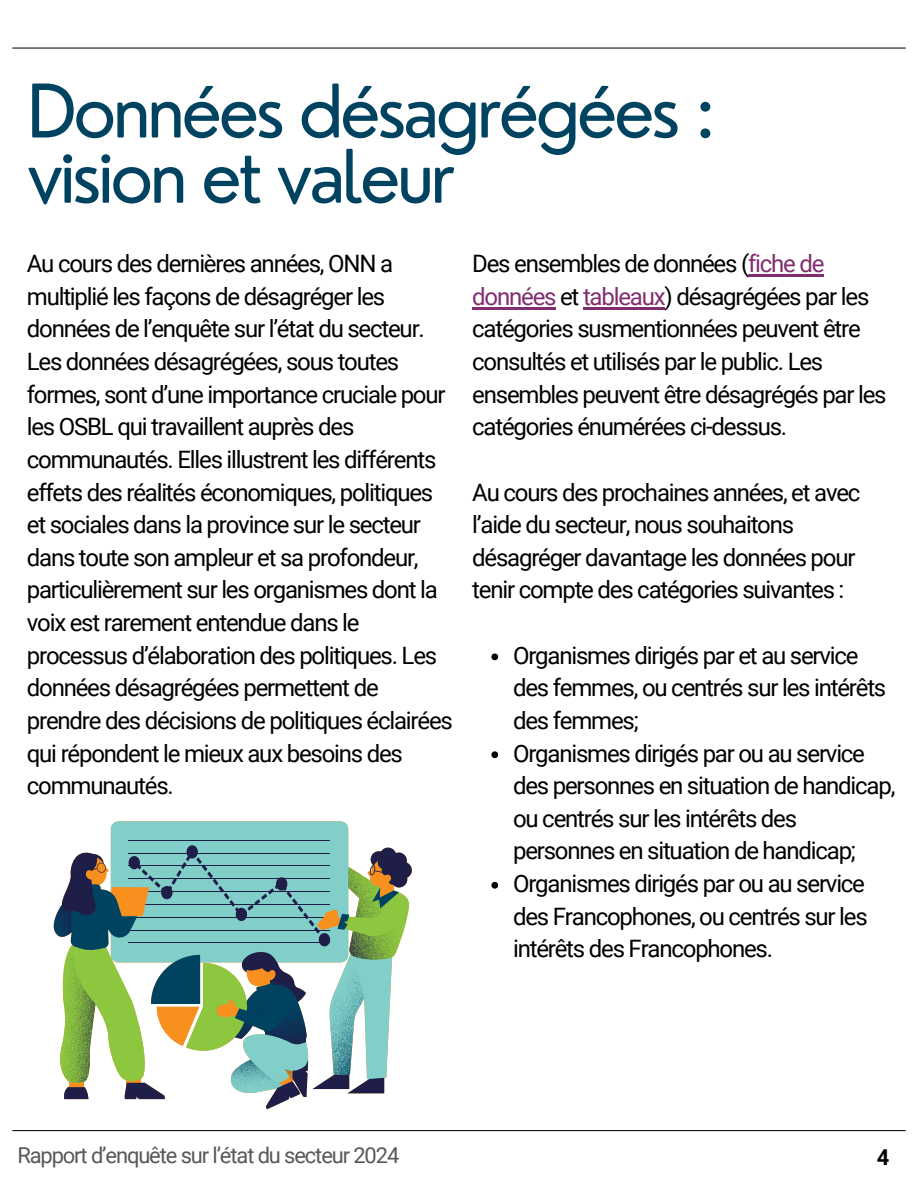
<style>
.page{position:relative;width:918px;height:1188px;background:#fff}
.page>*{position:absolute;margin:0;border:0;box-sizing:border-box;transform-origin:0 0}
.t1{font:72px/65.2px "Nourd";letter-spacing:-.05em;color:#004361}
.t2{font:24px/32.7px "Roboto";letter-spacing:-.05em;color:#000}
.t3{font:21.9px "Roboto";letter-spacing:-.05em;color:#58585a}
.t4{font:700 21.9px "Roboto";color:#000}
.s1{color:#812d6f}
</style>
<div class="page">
<hr style="left:12px;top:47px;width:894px;height:2px;background:#10151c">
<hr style="left:12px;top:1130px;width:894px;height:1px;background:#10151c">
<div style="left:111px;top:821px;width:237px;height:141px;background:#82cfca;border-radius:8px"></div>
<hr style="left:129px;top:840px;width:201px;height:1px;background:#1e1e49">
<svg style="left:187px;top:845px;width:11px;height:14px"></svg>
<svg style="left:53px;top:847px;width:359px;height:262px"></svg>
<hr style="left:748px;top:274px;width:75px;height:3px;background:#812d6f">
<hr style="left:472px;top:307px;width:83px;height:2px;background:#812d6f">
<hr style="left:583px;top:307px;width:81px;height:2px;background:#812d6f">
<svg style="left:491px;top:654px;width:7px;height:6px"></svg>
<svg style="left:491px;top:751px;width:7px;height:7px"></svg>
<svg style="left:491px;top:882px;width:7px;height:7px"></svg>
<h1 class="t1" style="left:27px;top:78px;width:691px">Données désagrégées : vision et valeur</h1>
<p class="t2" style="left:27px;top:248px;width:428px">Au cours des dernières années, ONN a multiplié les façons de désagréger les données de l’enquête sur l’état du secteur.<br>Les données désagrégées, sous toutes formes, sont d’une importance cruciale pour les OSBL qui travaillent auprès des communautés. Elles illustrent les différents effets des réalités économiques, politiques et sociales dans la province sur le secteur dans toute son ampleur et sa profondeur, particulièrement sur les organismes dont la voix est rarement entendue dans le processus d’élaboration des politiques. Les données désagrégées permettent de prendre des décisions de politiques éclairées qui répondent le mieux aux besoins des communautés.</p>
<p class="t2" style="left:472px;top:248px;width:416px">Des ensembles de données (<span class="s1">fiche de données</span> et <span class="s1">tableaux</span>) désagrégées par les catégories susmentionnées peuvent être consultés et utilisés par le public. Les ensembles peuvent être désagrégés par les catégories énumérées ci-dessus.</p>
<p class="t2" style="left:472px;top:476px;width:390px">Au cours des prochaines années, et avec l’aide du secteur, nous souhaitons désagréger davantage les données pour tenir compte des catégories suivantes :</p>
<p class="t2" style="left:513px;top:639px;width:375px">Organismes dirigés par et au service des femmes, ou centrés sur les intérêts des femmes;</p>
<p class="t2" style="left:513px;top:737px;width:384px">Organismes dirigés par ou au service des personnes en situation de handicap, ou centrés sur les intérêts des personnes en situation de handicap;</p>
<p class="t2" style="left:513px;top:867px;width:356px;text-align:justify">Organismes dirigés par ou au service des Francophones, ou centrés sur les intérêts des Francophones.</p>
<p class="t3" style="left:17px;top:1143px;width:383px">Rapport d’enquête sur l’état du secteur 2024</p>
<p class="t4" style="left:877px;top:1145px;width:14px">4</p>
</div>
